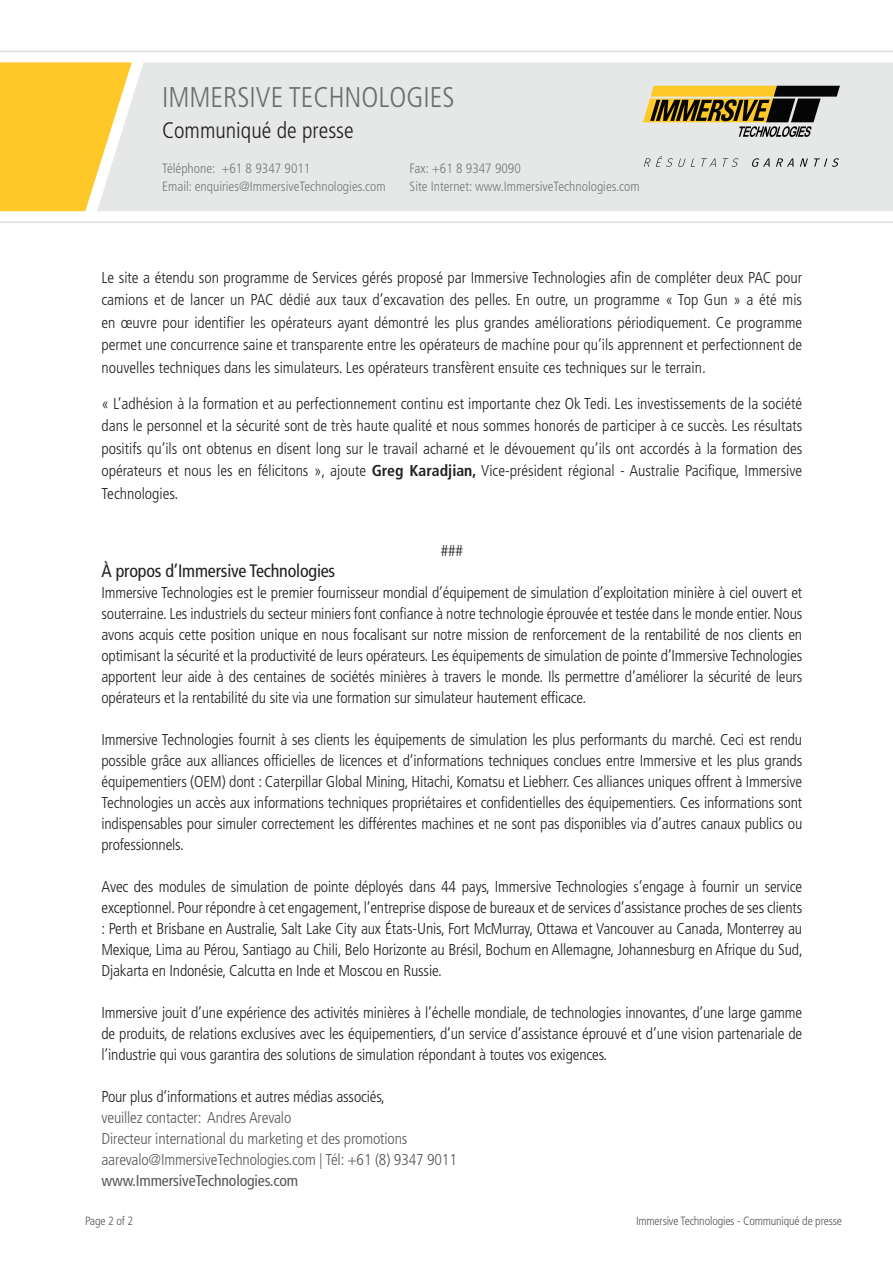
<style>
.page{position:relative;width:893px;height:1263px;background:#fff}
.page>*{position:absolute;margin:0;border:0;box-sizing:border-box;transform-origin:0 0}
.t1{font:300 condensed 28.5px "Frutiger LT Std";color:#6c6d70}
.t2{font:300 condensed 22.5px "Frutiger LT Std";color:#231f20}
.t3{font:condensed 18px "Frutiger LT Std";letter-spacing:-.01em;color:#231f20}
.t4{font:300 condensed 15.75px/21px "Frutiger LT Std";letter-spacing:-.01em;color:#231f20;text-align:justify}
.t5{font:300 condensed 15.75px/21px "Frutiger LT Std";letter-spacing:-.01em;color:#57585a}
.t6{font:condensed 15.75px "Frutiger LT Std";letter-spacing:-.01em;color:#57585a}
.t7{font:300 condensed 13.5px "Frutiger LT Std";color:#76787b}
.t8{font:300 condensed 12px "Frutiger LT Std";letter-spacing:-.015em;color:#57585a}
.s1{font-weight:700}
</style>
<div class="page">
<div style="left:0;top:62px;width:97px;height:149px;background:#fec829"></div>
<div style="left:97px;top:62px;width:796px;height:149px;background:#e5e8e7"></div>
<hr style="left:0;top:51px;width:893px;height:1px;background:#dcdddf">
<hr style="left:0;top:221px;width:893px;height:2px;background:#dcdddf">
<svg style="left:643px;top:86px;width:197px;height:51px;background:#9b8d61"></svg>
<svg style="left:644px;top:156px;width:41px;height:11px"></svg>
<svg style="left:691px;top:158px;width:4px;height:9px"></svg>
<svg style="left:701px;top:158px;width:15px;height:9px"></svg>
<svg style="left:723px;top:158px;width:15px;height:9px"></svg>
<svg style="left:751px;top:158px;width:19px;height:9px"></svg>
<svg style="left:776px;top:158px;width:18px;height:9px"></svg>
<svg style="left:800px;top:158px;width:8px;height:9px"></svg>
<svg style="left:814px;top:158px;width:25px;height:9px"></svg>
<h1 class="t1" style="left:162px;top:81px;width:294px">IMMERSIVE TECHNOLOGIES</h1>
<h2 class="t2" style="left:162px;top:118px;width:193px">Communiqué de presse</h2>
<p class="t7" style="left:162px;top:161px;width:150px">Téléphone: +61 8 9347 9011</p>
<p class="t7" style="left:410px;top:161px;width:113px">Fax: +61 8 9347 9090</p>
<p class="t7" style="left:162px;top:179px;width:225px">Email: enquiries@ImmersiveTechnologies.com</p>
<p class="t7" style="left:410px;top:179px;width:232px">Site Internet: www.ImmersiveTechnologies.com</p>
<h2 class="t2" style="left:162px;top:118px;width:121px">Media Release</h2>
<p class="t7" style="left:162px;top:161px;width:131px">Phone: +61 8 9347 9016</p>
<p class="t7" style="left:410px;top:179px;width:194px">Web: www.ImmersiveTechnologies.com</p>
<p class="t4" style="left:101px;top:266px;width:702px;line-height:22.5px">Le site a étendu son programme de Services gérés proposé par Immersive Technologies afin de compléter deux PAC pour camions et de lancer un PAC dédié aux taux d’excavation des pelles. En outre, un programme « Top Gun » a été mis en œuvre pour identifier les opérateurs ayant démontré les plus grandes améliorations périodiquement. Ce programme permet une concurrence saine et transparente entre les opérateurs de machine pour qu’ils apprennent et perfectionnent de nouvelles techniques dans les simulateurs. Les opérateurs transfèrent ensuite ces techniques sur le terrain.</p>
<p class="t4" style="left:101px;top:392px;width:702px;line-height:22.5px">« L’adhésion à la formation et au perfectionnement continu est importante chez Ok Tedi. Les investissements de la société dans le personnel et la sécurité sont de très haute qualité et nous sommes honorés de participer à ce succès. Les résultats positifs qu’ils ont obtenus en disent long sur le travail acharné et le dévouement qu’ils ont accordés à la formation des opérateurs et nous les en félicitons », ajoute <span class="s1">Greg Karadjian,</span> Vice-président régional - Australie Pacifique, Immersive Technologies.</p>
<p class="t4" style="left:441px;top:540px;width:24px">###</p>
<p class="t3" style="left:101px;top:560px;width:235px">À propos d’Immersive Technologies</p>
<p class="t4" style="left:101px;top:582px;width:702px">Immersive Technologies est le premier fournisseur mondial d’équipement de simulation d’exploitation minière à ciel ouvert et souterraine. Les industriels du secteur miniers font confiance à notre technologie éprouvée et testée dans le monde entier. Nous avons acquis cette position unique en nous focalisant sur notre mission de renforcement de la rentabilité de nos clients en optimisant la sécurité et la productivité de leurs opérateurs. Les équipements de simulation de pointe d’Immersive Technologies apportent leur aide à des centaines de sociétés minières à travers le monde. Ils permettre d’améliorer la sécurité de leurs opérateurs et la rentabilité du site via une formation sur simulateur hautement efficace.</p>
<p class="t4" style="left:101px;top:729px;width:702px">Immersive Technologies fournit à ses clients les équipements de simulation les plus performants du marché. Ceci est rendu possible grâce aux alliances officielles de licences et d’informations techniques conclues entre Immersive et les plus grands équipementiers (OEM) dont : Caterpillar Global Mining, Hitachi, Komatsu et Liebherr. Ces alliances uniques offrent à Immersive Technologies un accès aux informations techniques propriétaires et confidentielles des équipementiers. Ces informations sont indispensables pour simuler correctement les différentes machines et ne sont pas disponibles via d’autres canaux publics ou professionnels.</p>
<p class="t4" style="left:101px;top:876px;width:703px">Avec des modules de simulation de pointe déployés dans 44 pays, Immersive Technologies s’engage à fournir un service exceptionnel. Pour répondre à cet engagement, l’entreprise dispose de bureaux et de services d’assistance proches de ses clients : Perth et Brisbane en Australie, Salt Lake City aux États-Unis, Fort McMurray, Ottawa et Vancouver au Canada, Monterrey au Mexique, Lima au Pérou, Santiago au Chili, Belo Horizonte au Brésil, Bochum en Allemagne, Johannesburg en Afrique du Sud, Djakarta en Indonésie, Calcutta en Inde et Moscou en Russie.</p>
<p class="t4" style="left:101px;top:1002px;width:702px">Immersive jouit d’une expérience des activités minières à l’échelle mondiale, de technologies innovantes, d’une large gamme de produits, de relations exclusives avec les équipementiers, d’un service d’assistance éprouvé et d’une vision partenariale de l’industrie qui vous garantira des solutions de simulation répondant à toutes vos exigences.</p>
<p class="t4" style="left:101px;top:1086px;width:285px">Pour plus d’informations et autres médias associés,</p>
<p class="t5" style="left:101px;top:1107px;width:357px">veuillez contacter: Andres Arevalo<br>Directeur international du marketing et des promotions aarevalo@ImmersiveTechnologies.com | Tél: +61 (8) 9347 9011</p>
<p class="t6" style="left:101px;top:1171px;width:198px">www.ImmersiveTechnologies.com</p>
<p class="t8" style="left:85px;top:1214px;width:50px">Page 2 of 2</p>
<p class="t8" style="left:636px;top:1214px;width:207px">Immersive Technologies - Communiqué de presse</p>
</div>
